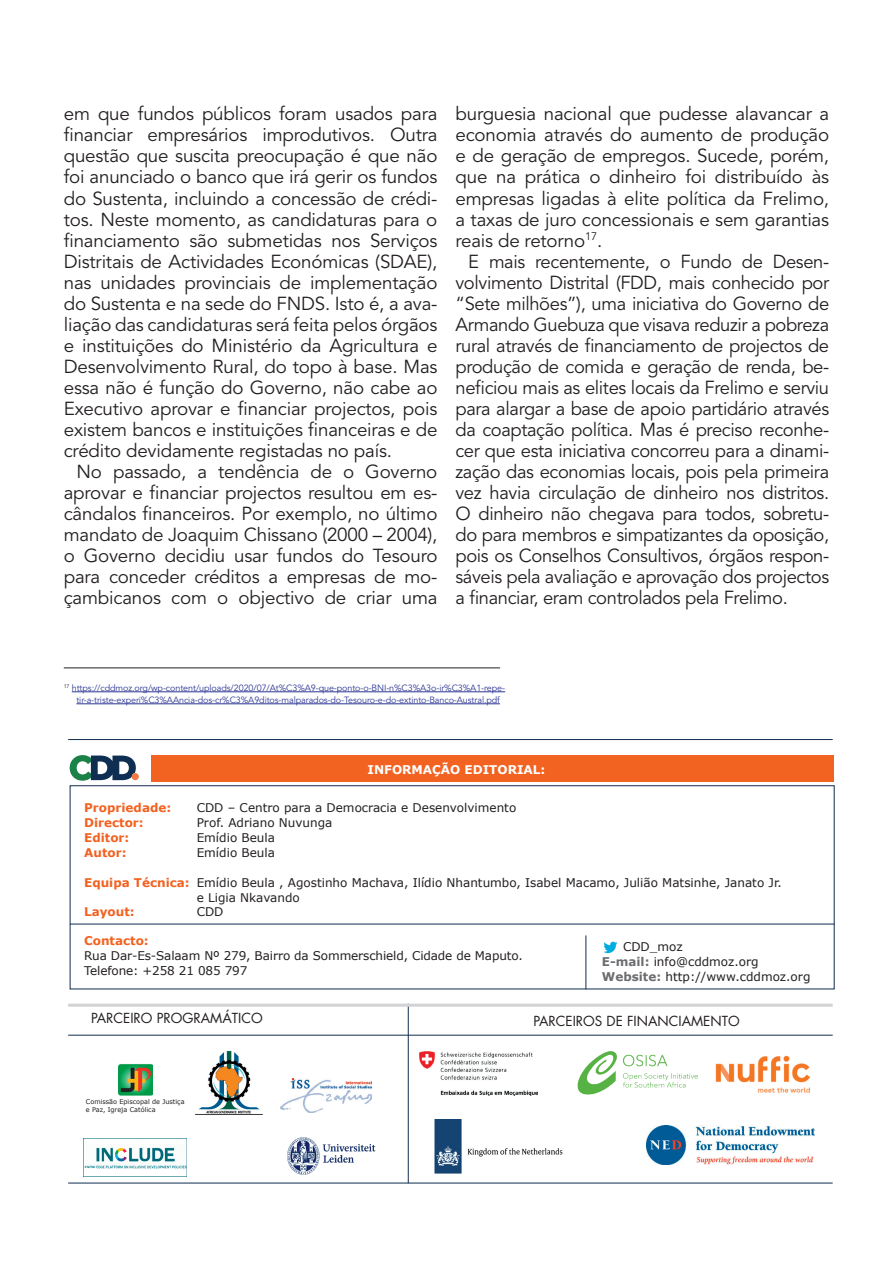
<style>
.page{position:relative;width:893px;height:1263px;background:#fff}
.page>*{position:absolute;margin:0;border:0;box-sizing:border-box;transform-origin:0 0}
.t1{font:18.75px/21px "Avenir LT Std";letter-spacing:-.01em;color:#231f20;text-align:justify}
.t2{font:13.5px "Futura LT";color:#231f20}
.t3{font:12px/15px "Verdana";color:#231f20}
.t4{font:700 12px "Verdana";color:#f26221}
.t5{font:700 12px "Verdana";color:#fff}
.t6{font:9px/12px "Avenir LT Std";letter-spacing:-.01em;color:#2c3594}
.t7{font:6.45px/7.8px "Verdana";color:#231f20}
.s1{font-weight:700;color:#f26221}
.s2{font-weight:700;color:#6c6d70}
</style>
<div class="page">
<div style="left:152px;top:755px;width:682px;height:27px;background:#f26221"></div>
<div style="left:70px;top:785px;width:764px;height:204px;border:1px solid #102d4e"></div>
<hr style="left:70px;top:924px;width:764px;height:1px;background:#102d4e">
<hr style="left:586px;top:935px;width:1px;height:54px;background:#102d4e">
<img style="left:603px;top:941px;width:15px;height:13px">
<svg style="left:70px;top:755px;width:69px;height:26px"></svg>
<hr style="left:408px;top:1004px;width:1px;height:179px;background:#102d4e">
<hr style="left:68px;top:1004px;width:765px;height:3px;background:#d1d2d4">
<hr style="left:68px;top:1035px;width:765px;height:1px;background:#102d4e">
<hr style="left:68px;top:1183px;width:765px;height:1px;background:#102d4e">
<hr style="left:68px;top:739px;width:765px;height:1px;background:#102d4e">
<img style="left:119px;top:1064px;width:33px;height:32px">
<img style="left:420px;top:1052px;width:117px;height:44px">
<img style="left:577px;top:1051px;width:121px;height:44px">
<img style="left:195px;top:1051px;width:68px;height:64px">
<img style="left:434px;top:1119px;width:129px;height:55px">
<img style="left:280px;top:1079px;width:91px;height:34px">
<img style="left:715px;top:1055px;width:96px;height:38px">
<img style="left:646px;top:1125px;width:168px;height:40px">
<img style="left:83px;top:1139px;width:104px;height:37px">
<img style="left:287px;top:1137px;width:88px;height:38px">
<hr style="left:72px;top:691px;width:433px;height:1px;background:#2c3594">
<hr style="left:76px;top:703px;width:424px;height:1px;background:#2c3594">
<hr style="left:64px;top:668px;width:436px;height:1px;background:#231f20">
<p class="t1" style="left:64px;top:104px;width:375px">em que fundos públicos foram usados para financiar empresários improdutivos. Outra questão que suscita preocupação é que não foi anunciado o banco que irá gerir os fundos do Sustenta, incluindo a concessão de crédi&shy;tos. Neste momento, as candidaturas para o financiamento são submetidas nos Serviços Distritais de Actividades Económicas (SDAE), nas unidades provinciais de implementação do Sustenta e na sede do FNDS. Isto é, a ava&shy;liação das candidaturas será feita pelos órgãos e instituições do Ministério da Agricultura e Desenvolvimento Rural, do topo à base. Mas essa não é função do Governo, não cabe ao Executivo aprovar e financiar projectos, pois existem bancos e instituições financeiras e de crédito devidamente registadas no país.</p>
<p class="t1" style="left:64px;top:461px;width:375px;text-indent:13px">No passado, a tendência de o Governo aprovar e financiar projectos resultou em es&shy;cândalos financeiros. Por exemplo, no último mandato de Joaquim Chissano (2000 – 2004), o Governo decidiu usar fundos do Tesouro para conceder créditos a empresas de mo&shy;çambicanos com o objectivo de criar uma</p>
<p class="t1" style="left:455px;top:104px;width:375px">burguesia nacional que pudesse alavancar a economia através do aumento de produção e de geração de empregos. Sucede, porém, que na prática o dinheiro foi distribuído às empresas ligadas à elite política da Frelimo, a taxas de juro concessionais e sem garantias reais de retorno<sup>17</sup>.</p>
<p class="t1" style="left:455px;top:251px;width:375px;text-indent:13px">E mais recentemente, o Fundo de Desen&shy;volvimento Distrital (FDD, mais conhecido por “Sete milhões”), uma iniciativa do Governo de Armando Guebuza que visava reduzir a pobreza rural através de financiamento de projectos de produção de comida e geração de renda, be&shy;neficiou mais as elites locais da Frelimo e serviu para alargar a base de apoio partidário através da coaptação política. Mas é preciso reconhe&shy;cer que esta iniciativa concorreu para a dinami&shy;zação das economias locais, pois pela primeira vez havia circulação de dinheiro nos distritos.<br>O dinheiro não chegava para todos, sobretu&shy;do para membros e simpatizantes da oposição, pois os Conselhos Consultivos, órgãos respon&shy;sáveis pela avaliação e aprovação dos projectos a financiar, eram controlados pela Frelimo.</p>
<p class="t6" style="left:76px;top:682px;width:430px;text-indent:-13px"><sup>17</sup> https://cddmoz.org/wp-content/uploads/2020/07/At%C3%A9-que-ponto-o-BNI-n%C3%A3o-ir%C3%A1-repe&shy;tir-a-triste-experi%C3%AAncia-dos-cr%C3%A9ditos-malparados-do-Tesouro-e-do-extinto-Banco-Austral.pdf</p>
<p class="t5" style="left:367px;top:761px;width:179px">INFORMAÇÃO EDITORIAL:</p>
<p class="t4" style="left:84px;top:799px;width:89px">Propriedade:</p>
<p class="t3" style="left:197px;top:800px;width:321px">CDD – Centro para a Democracia e Desenvolvimento</p>
<p class="t4" style="left:84px;top:814px;width:61px">Director:</p>
<p class="t3" style="left:197px;top:815px;width:137px">Prof. Adriano Nuvunga</p>
<p class="t4" style="left:84px;top:829px;width:47px">Editor:</p>
<p class="t3" style="left:197px;top:830px;width:80px">Emídio Beula</p>
<p class="t4" style="left:84px;top:844px;width:44px">Autor:</p>
<p class="t3" style="left:197px;top:845px;width:80px">Emídio Beula</p>
<p class="t3" style="left:197px;top:875px;width:586px;text-indent:-113px"><span class="s1">Equipa Técnica:</span> Emídio Beula , Agostinho Machava, Ilídio Nhantumbo, Isabel Macamo, Julião Matsinhe, Janato Jr. e Ligia Nkavando</p>
<p class="t4" style="left:84px;top:903px;width:52px">Layout:</p>
<p class="t3" style="left:197px;top:904px;width:28px">CDD</p>
<p class="t4" style="left:84px;top:932px;width:66px">Contacto:</p>
<p class="t3" style="left:84px;top:947px;width:440px">Rua Dar-Es-Salaam Nº 279, Bairro da Sommerschield, Cidade de Maputo.<br>Telefone: +258 21 085 797</p>
<p class="t3" style="left:602px;top:939px;width:210px;text-indent:21px">CDD_moz<br><span class="s2">E-mail:</span> info@cddmoz.org<br><span class="s2">Website:</span> http://www.cddmoz.org</p>
<p class="t2" style="left:91px;top:1009px;width:173px">PARCEIRO PROGRAMÁTICO</p>
<p class="t2" style="left:533px;top:1012px;width:208px">PARCEIROS DE FINANCIAMENTO</p>
<p class="t7" style="left:86px;top:1098px;width:100px">Comissão Episcopal de Justiça e Paz, Igreja Católica</p>
</div>
